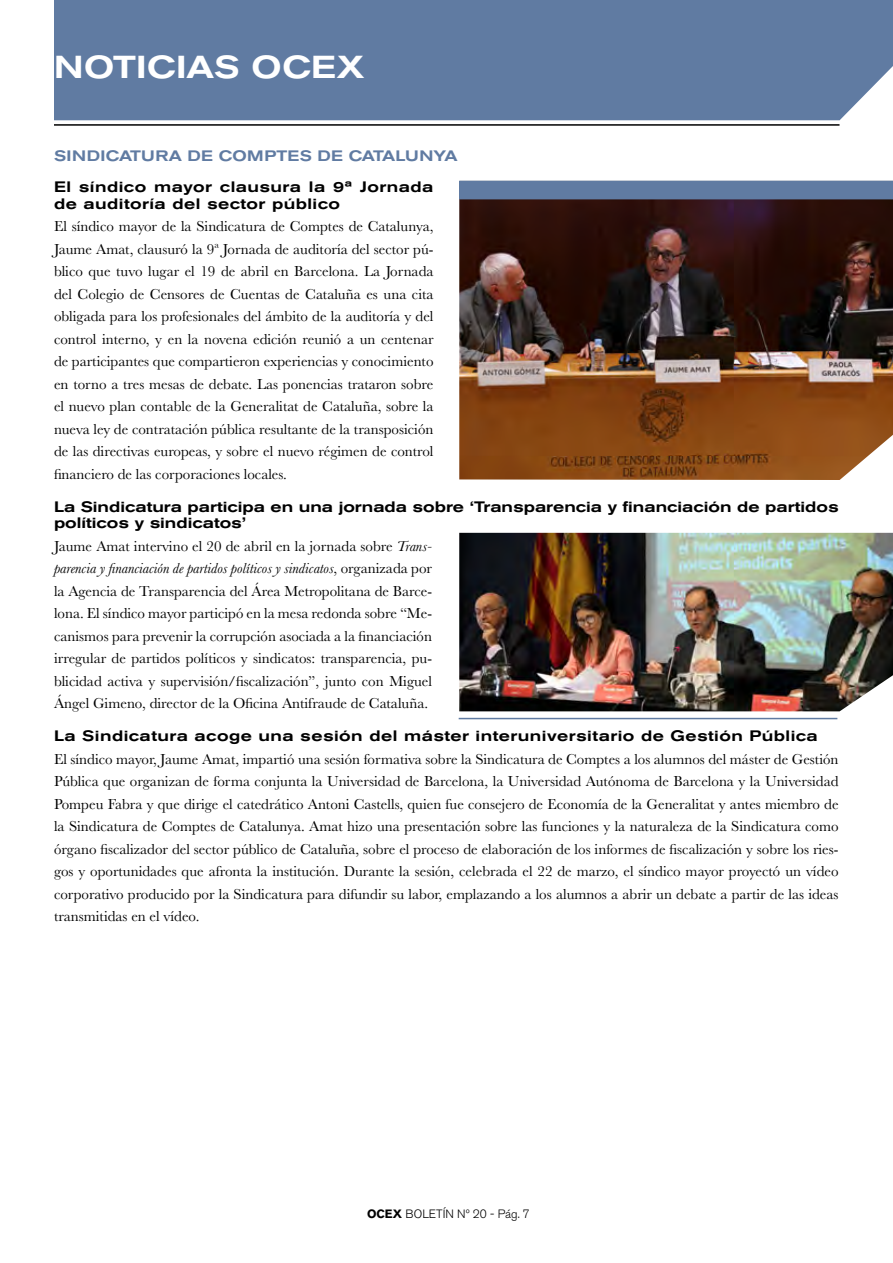
<style>
.page{position:relative;width:893px;height:1263px;background:#fff}
.page>*{position:absolute;margin:0;border:0;box-sizing:border-box;transform-origin:0 0}
.t1{font:500 expanded 31.5px "Akzidenz Grotesk BE";letter-spacing:.02em;color:#fff}
.t2{font:15px/22.5px "Baskerville";color:#000;text-align:justify}
.t3{font:500 expanded 15px/16.5px "Akzidenz Grotesk BE";letter-spacing:.03em;color:#000}
.t4{font:500 expanded 15px/16.5px "Akzidenz Grotesk BE";color:#000}
.t5{font:500 expanded 15px "Akzidenz Grotesk BE";letter-spacing:.02em;color:#607ba2}
.t6{font:300 12px "Akzidenz Grotesk BE";color:#000}
.s1{font-style:italic}
.s2{font-weight:700}
</style>
<div class="page">
<div style="left:54px;top:0;width:839px;height:120px;background:#607ba2"></div>
<hr style="left:54px;top:124px;width:785px;height:2px;background:#000">
<img style="left:459px;top:199px;width:434px;height:281px">
<div style="left:459px;top:181px;width:434px;height:18px;background:#607ba2"></div>
<hr style="left:459px;top:718px;width:378px;height:1px;background:#607ba2">
<img style="left:459px;top:533px;width:434px;height:178px">
<h1 class="t1" style="left:54px;top:48px;width:312px">NOTICIAS OCEX</h1>
<p class="t5" style="left:54px;top:147px;width:405px">SINDICATURA DE COMPTES DE CATALUNYA</p>
<p class="t3" style="left:54px;top:179px;width:381px">El síndico mayor clausura la 9ª Jornada de auditoría del sector público</p>
<p class="t2" style="left:54px;top:215px;width:381px">El síndico mayor de la Sindicatura de Comptes de Catalunya, Jaume Amat, clausuró la 9ª Jornada de auditoría del sector pú&shy;blico que tuvo lugar el 19 de abril en Barcelona. La Jornada del Colegio de Censores de Cuentas de Cataluña es una cita obligada para los profesionales del ámbito de la auditoría y del control interno, y en la novena edición reunió a un centenar de participantes que compartieron experiencias y conocimiento en torno a tres mesas de debate. Las ponencias trataron sobre el nuevo plan contable de la Generalitat de Cataluña, sobre la nueva ley de contratación pública resultante de la transposición de las directivas europeas, y sobre el nuevo régimen de control financiero de las corporaciones locales.</p>
<p class="t4" style="left:54px;top:498px;width:786px">La Sindicatura participa en una jornada sobre ‘Transparencia y financiación de partidos políticos y sindicatos’</p>
<p class="t2" style="left:54px;top:535px;width:380px">Jaume Amat intervino el 20 de abril en la jornada sobre <span class="s1">Trans&shy;parencia y financiación de partidos políticos y sindicatos</span>, organizada por la Agencia de Transparencia del Área Metropolitana de Barce&shy;lona. El síndico mayor participó en la mesa redonda sobre “Me&shy;canismos para prevenir la corrupción asociada a la financiación irregular de partidos políticos y sindicatos: transparencia, pu&shy;blicidad activa y supervisión/fiscalización”, junto con Miguel Ángel Gimeno, director de la Oficina Antifraude de Cataluña.</p>
<p class="t3" style="left:54px;top:728px;width:765px">La Sindicatura acoge una sesión del máster interuniversitario de Gestión Pública</p>
<p class="t2" style="left:54px;top:748px;width:786px">El síndico mayor, Jaume Amat, impartió una sesión formativa sobre la Sindicatura de Comptes a los alumnos del máster de Gestión Pública que organizan de forma conjunta la Universidad de Barcelona, la Universidad Autónoma de Barcelona y la Universidad Pompeu Fabra y que dirige el catedrático Antoni Castells, quien fue consejero de Economía de la Generalitat y antes miembro de la Sindicatura de Comptes de Catalunya. Amat hizo una presentación sobre las funciones y la naturaleza de la Sindicatura como órgano fiscalizador del sector público de Cataluña, sobre el proceso de elaboración de los informes de fiscalización y sobre los ries&shy;gos y oportunidades que afronta la institución. Durante la sesión, celebrada el 22 de marzo, el síndico mayor proyectó un vídeo corporativo producido por la Sindicatura para difundir su labor, emplazando a los alumnos a abrir un debate a partir de las ideas transmitidas en el vídeo.</p>
<p class="t6" style="left:367px;top:1207px;width:164px"><span class="s2">OCEX</span> BOLETÍN Nº 20 - Pág. 7</p>
</div>
